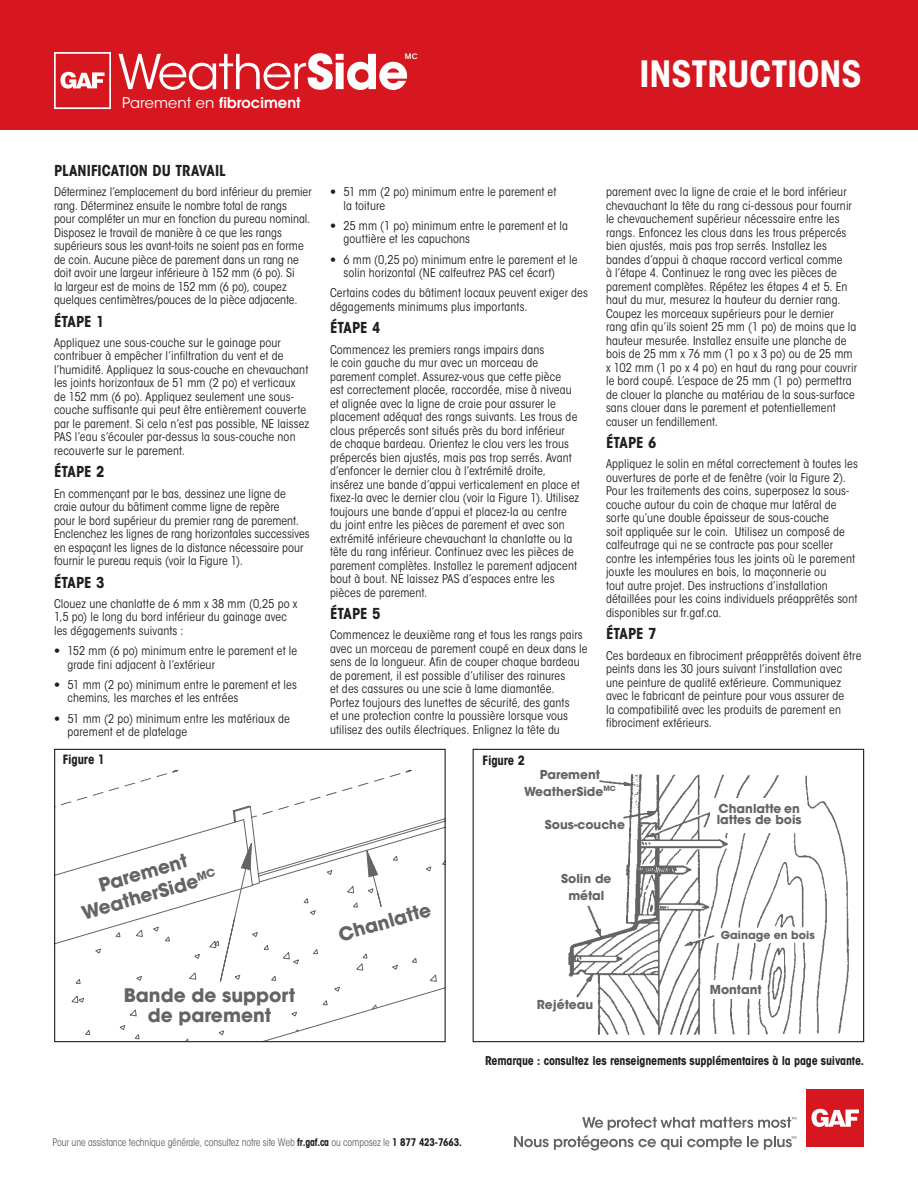
<style>
.page{position:relative;width:918px;height:1188px;background:#fff}
.page>*{position:absolute;margin:0;border:0;box-sizing:border-box;transform-origin:0 0}
.war_text{font:700 condensed 36px "ITC Avant Garde Std";color:#fff}
.t1{font:700 18.6px/22.4px "ITC Avant Garde Std";color:#626465;text-align:center}
.HEADER_1{font:700 condensed 15px "ITC Avant Garde Std";letter-spacing:-.005em;color:#231f20}
.FR_BODY_COPY_8pts_9{font:600 14.7px "Avant Garde";letter-spacing:.005em;color:#fff}
.war_text-2{font:700 condensed 12.75px "ITC Avant Garde Std";letter-spacing:-.015em;color:#231f20}
.t2{font:700 12.3px/16.5px "ITC Avant Garde Std";color:#626465;text-align:center}
.FR_BODY_COPY_8pts_9-2{font:condensed 12px/13.5px "ITC Avant Garde Std";letter-spacing:.01em;color:#231f20}
.war_text-3{font:700 condensed 12px "ITC Avant Garde Std";letter-spacing:-.015em;color:#231f20}
.t3{font:700 10.95px "ITC Avant Garde Std";color:#626465}
.Footnotes_6_8_AGarde{font:condensed 10.5px "ITC Avant Garde Std";letter-spacing:-.015em;color:#636366;scale:.93 1}
.FR_BODY_COPY_8pts_9-3{font:600 7.5px "Avant Garde";color:#fff}
.s1{font-family:"ITC Avant Garde Std";font-weight:400}
.s2{font-weight:700}
.s3{font-weight:700;color:#231f20}
</style>
<div class="page">
<div style="left:0;top:0;width:918px;height:130px;background:#d7171f"></div>
<svg style="left:118px;top:53px;width:290px;height:37px"></svg>
<svg style="left:54px;top:52px;width:57px;height:57px"></svg>
<div style="left:806px;top:1089px;width:58px;height:58px;background:#d7171f"></div>
<svg style="left:811px;top:1109px;width:48px;height:18px"></svg>
<svg style="left:514px;top:1117px;width:283px;height:34px"></svg>
<img style="left:568px;top:774px;width:281px;height:262px">
<div style="left:708px;top:981px;width:59px;height:18px;background:#fff"></div>
<div style="left:710px;top:798px;width:96px;height:35px;background:#fff"></div>
<div style="left:473px;top:749px;width:391px;height:293px;border:1px solid #231f20"></div>
<svg style="left:56px;top:770px;width:388px;height:270px"></svg>
<svg style="left:251px;top:769px;width:161px;height:50px"></svg>
<svg style="left:188px;top:838px;width:80px;height:150px"></svg>
<svg style="left:354px;top:845px;width:37px;height:65px"></svg>
<div style="left:54px;top:749px;width:392px;height:293px;border:1px solid #231f20"></div>
<p class="FR_BODY_COPY_8pts_9" style="left:122px;top:93px;width:180px"><span class="s1">Parement en</span> fibrociment</p>
<p class="FR_BODY_COPY_8pts_9-3" style="left:405px;top:51px;width:14px">MC</p>
<p class="war_text" style="left:640px;top:51px;width:224px">INSTRUCTIONS</p>
<p class="HEADER_1" style="left:54px;top:161px;width:173px">PLANIFICATION DU TRAVAIL</p>
<p class="FR_BODY_COPY_8pts_9-2" style="left:54px;top:185px;width:259px">Déterminez l’emplacement du bord inférieur du premier rang. Déterminez ensuite le nombre total de rangs<br>pour compléter un mur en fonction du pureau nominal.<br>Disposez le travail de manière à ce que les rangs supérieurs sous les avant-toits ne soient pas en forme de coin. Aucune pièce de parement dans un rang ne doit avoir une largeur inférieure à 152 mm (6 po). Si<br>la largeur est de moins de 152 mm (6 po), coupez quelques centimètres/pouces de la pièce adjacente.</p>
<p class="HEADER_1" style="left:54px;top:312px;width:52px">ÉTAPE 1</p>
<p class="FR_BODY_COPY_8pts_9-2" style="left:54px;top:336px;width:257px">Appliquez une sous-couche sur le gainage pour contribuer à empêcher l’infiltration du vent et de l’humidité. Appliquez la sous-couche en chevauchant les joints horizontaux de 51 mm (2 po) et verticaux de 152 mm (6 po). Appliquez seulement une sous&shy;couche suffisante qui peut être entièrement couverte par le parement. Si cela n’est pas possible, NE laissez PAS l’eau s’écouler par-dessus la sous-couche non recouverte sur le parement.</p>
<p class="HEADER_1" style="left:54px;top:462px;width:52px">ÉTAPE 2</p>
<p class="FR_BODY_COPY_8pts_9-2" style="left:54px;top:487px;width:257px">En commençant par le bas, dessinez une ligne de craie autour du bâtiment comme ligne de repère<br>pour le bord supérieur du premier rang de parement.<br>Enclenchez les lignes de rang horizontales successives en espaçant les lignes de la distance nécessaire pour fournir le pureau requis (voir la Figure 1).</p>
<p class="HEADER_1" style="left:54px;top:573px;width:52px">ÉTAPE 3</p>
<p class="FR_BODY_COPY_8pts_9-2" style="left:54px;top:597px;width:245px">Clouez une chanlatte de 6 mm x 38 mm (0,25 po x<br>1,5 po) le long du bord inférieur du gainage avec les dégagements suivants :</p>
<p class="FR_BODY_COPY_8pts_9-2" style="left:68px;top:644px;width:231px;text-indent:-14px"><span class="s2">•</span> 152 mm (6 po) minimum entre le parement et le grade fini adjacent à l’extérieur</p>
<p class="FR_BODY_COPY_8pts_9-2" style="left:68px;top:678px;width:231px;text-indent:-14px"><span class="s2">•</span> 51 mm (2 po) minimum entre le parement et les chemins, les marches et les entrées</p>
<p class="FR_BODY_COPY_8pts_9-2" style="left:68px;top:712px;width:224px;text-indent:-14px"><span class="s2">•</span> 51 mm (2 po) minimum entre les matériaux de parement et de platelage</p>
<p class="war_text-2" style="left:63px;top:751px;width:44px">Figure 1</p>
<p class="t1" style="left:73px;top:881px;width:141px;rotate:-16deg">Parement<br>WeatherSide<sup>MC</sup></p>
<p class="t1" style="left:124px;top:985px;width:173px;line-height:19.6px">Bande de support de parement</p>
<p class="FR_BODY_COPY_8pts_9-2" style="left:344px;top:185px;width:214px;text-indent:-14px"><span class="s2">•</span> 51 mm (2 po) minimum entre le parement et la toiture</p>
<p class="FR_BODY_COPY_8pts_9-2" style="left:344px;top:219px;width:226px;text-indent:-14px"><span class="s2">•</span> 25 mm (1 po) minimum entre le parement et la gouttière et les capuchons</p>
<p class="FR_BODY_COPY_8pts_9-2" style="left:344px;top:253px;width:235px;text-indent:-14px"><span class="s2">•</span> 6 mm (0,25 po) minimum entre le parement et le solin horizontal (NE calfeutrez PAS cet écart)</p>
<p class="FR_BODY_COPY_8pts_9-2" style="left:330px;top:286px;width:260px">Certains codes du bâtiment locaux peuvent exiger des dégagements minimums plus importants.</p>
<p class="HEADER_1" style="left:330px;top:318px;width:52px">ÉTAPE 4</p>
<p class="FR_BODY_COPY_8pts_9-2" style="left:330px;top:343px;width:251px">Commencez les premiers rangs impairs dans<br>le coin gauche du mur avec un morceau de parement complet. Assurez-vous que cette pièce<br>est correctement placée, raccordée, mise à niveau et alignée avec la ligne de craie pour assurer le placement adéquat des rangs suivants. Les trous de clous prépercés sont situés près du bord inférieur<br>de chaque bardeau. Orientez le clou vers les trous prépercés bien ajustés, mais pas trop serrés. Avant d’enfoncer le dernier clou à l’extrémité droite, insérez une bande d’appui verticalement en place et fixez-la avec le dernier clou (voir la Figure 1). Utilisez toujours une bande d’appui et placez-la au centre du joint entre les pièces de parement et avec son extrémité inférieure chevauchant la chanlatte ou la tête du rang inférieur. Continuez avec les pièces de parement complètes. Installez le parement adjacent bout à bout. NE laissez PAS d’espaces entre les pièces de parement.</p>
<p class="HEADER_1" style="left:330px;top:604px;width:52px">ÉTAPE 5</p>
<p class="FR_BODY_COPY_8pts_9-2" style="left:330px;top:628px;width:259px">Commencez le deuxième rang et tous les rangs pairs avec un morceau de parement coupé en deux dans le sens de la longueur. Afin de couper chaque bardeau de parement, il est possible d’utiliser des rainures<br>et des cassures ou une scie à lame diamantée.<br>Portez toujours des lunettes de sécurité, des gants<br>et une protection contre la poussière lorsque vous utilisez des outils électriques. Enlignez la tête du</p>
<p class="war_text-2" style="left:483px;top:753px;width:44px">Figure 2</p>
<p class="FR_BODY_COPY_8pts_9-2" style="left:606px;top:185px;width:252px">parement avec la ligne de craie et le bord inférieur chevauchant la tête du rang ci-dessous pour fournir le chevauchement supérieur nécessaire entre les rangs. Enfoncez les clous dans les trous prépercés bien ajustés, mais pas trop serrés. Installez les bandes d’appui à chaque raccord vertical comme<br>à l’étape 4. Continuez le rang avec les pièces de parement complètes. Répétez les étapes 4 et 5. En haut du mur, mesurez la hauteur du dernier rang.<br>Coupez les morceaux supérieurs pour le dernier rang afin qu’ils soient 25 mm (1 po) de moins que la hauteur mesurée. Installez ensuite une planche de bois de 25 mm x 76 mm (1 po x 3 po) ou de 25 mm x 102 mm (1 po x 4 po) en haut du rang pour couvrir le bord coupé. L’espace de 25 mm (1 po) permettra de clouer la planche au matériau de la sous-surface sans clouer dans le parement et potentiellement causer un fendillement.</p>
<p class="HEADER_1" style="left:606px;top:433px;width:52px">ÉTAPE 6</p>
<p class="FR_BODY_COPY_8pts_9-2" style="left:606px;top:457px;width:254px">Appliquez le solin en métal correctement à toutes les ouvertures de porte et de fenêtre (voir la Figure 2).<br>Pour les traitements des coins, superposez la sous&shy;couche autour du coin de chaque mur latéral de sorte qu’une double épaisseur de sous-couche<br>soit appliquée sur le coin. Utilisez un composé de calfeutrage qui ne se contracte pas pour sceller contre les intempéries tous les joints où le parement jouxte les moulures en bois, la maçonnerie ou<br>tout autre projet. Des instructions d’installation détaillées pour les coins individuels préapprêtés sont disponibles sur fr.gaf.ca.</p>
<p class="HEADER_1" style="left:606px;top:624px;width:52px">ÉTAPE 7</p>
<p class="FR_BODY_COPY_8pts_9-2" style="left:606px;top:649px;width:257px">Ces bardeaux en fibrociment préapprêtés doivent être peints dans les 30 jours suivant l’installation avec une peinture de qualité extérieure. Communiquez avec le fabricant de peinture pour vous assurer de<br>la compatibilité avec les produits de parement en fibrociment extérieurs.</p>
<p class="t1" style="left:336px;top:924px;width:97px;rotate:-16deg">Chanlatte</p>
<p class="t2" style="left:524px;top:766px;width:93px">Parement<br>WeatherSide<sup>MC</sup></p>
<p class="t2" style="left:545px;top:816px;width:82px">Sous-couche</p>
<p class="t2" style="left:561px;top:870px;width:52px">Solin de métal</p>
<p class="t2" style="left:537px;top:996px;width:58px">Rejéteau</p>
<p class="t2" style="left:717px;top:803px;width:87px;line-height:11.4px;text-align:left">Chanlatte en lattes de bois</p>
<p class="t3" style="left:721px;top:928px;width:96px">Gainage en bois</p>
<p class="t2" style="left:710px;top:981px;width:53px">Montant</p>
<p class="war_text-3" style="left:485px;top:1053px;width:381px">Remarque : consultez les renseignements supplémentaires à la page suivante.</p>
<p class="Footnotes_6_8_AGarde" style="left:53px;top:1136px;width:442px">Pour une assistance technique générale, consultez notre site Web <span class="s3">fr.gaf.ca</span> ou composez le <span class="s3">1 877 423-7663.</span></p>
</div>
